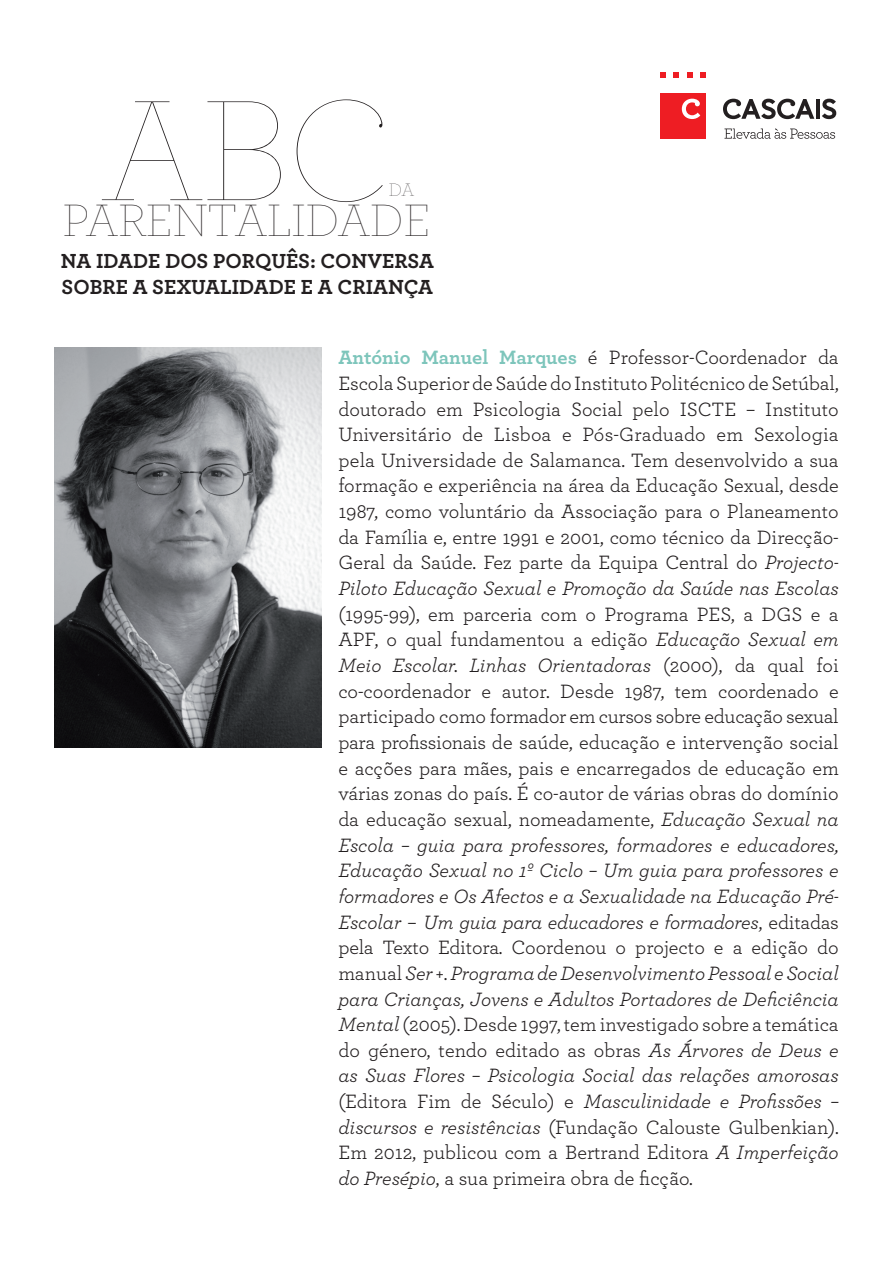
<style>
.page{position:relative;width:893px;height:1263px;background:#fff}
.page>*{position:absolute;margin:0;border:0;box-sizing:border-box;transform-origin:0 0}
.t1{font:100 150px "Archer";color:#231f20}
.t2{font:100 47.55px "Archer";color:#231f20}
.t3{font:700 21.3px/25.7px "Archer";color:#231f20}
.t4{font:20.25px/25.7px "Archer";color:#231f20;text-align:justify}
.t5{font:100 18.75px "Archer";color:#231f20}
.s1{font-weight:700;color:#7dc5bb}
.s2{font-style:italic}
</style>
<div class="page">
<div style="left:660px;top:93px;width:46px;height:46px;background:#ee1d23"></div>
<hr style="left:816px;top:99px;width:4px;height:20px;background:#231f20">
<svg style="left:822px;top:99px;width:14px;height:20px"></svg>
<svg style="left:723px;top:99px;width:91px;height:20px"></svg>
<svg style="left:682px;top:99px;width:18px;height:20px"></svg>
<svg style="left:660px;top:72px;width:6px;height:6px"></svg>
<svg style="left:687px;top:72px;width:5px;height:6px"></svg>
<svg style="left:673px;top:72px;width:6px;height:6px"></svg>
<svg style="left:700px;top:72px;width:6px;height:6px"></svg>
<svg style="left:724px;top:128px;width:111px;height:11px"></svg>
<img style="left:54px;top:348px;width:267px;height:399px">
<h1 class="t1" style="left:102px;top:64px;width:291px">ABC</h1>
<p class="t5" style="left:389px;top:179px;width:27px">DA</p>
<h2 class="t2" style="left:63px;top:192px;width:369px">PARENTALIDADE</h2>
<p class="t3" style="left:61px;top:247px;width:375px">NA IDADE DOS PORQUÊS: CONVERSA<br>SOBRE A SEXUALIDADE E A CRIANÇA</p>
<p class="t4" style="left:338px;top:344px;width:502px"><span class="s1">António Manuel Marques</span> é Professor-Coordenador da Escola Superior de Saúde do Instituto Politécnico de Setúbal, doutorado em Psicologia Social pelo ISCTE – Instituto Universitário de Lisboa e Pós-Graduado em Sexologia pela Universidade de Salamanca. Tem desenvolvido a sua formação e experiência na área da Educação Sexual, desde 1987, como voluntário da Associação para o Planeamento da Família e, entre 1991 e 2001, como técnico da Direcção-Geral da Saúde. Fez parte da Equipa Central do <span class="s2">Projecto-Piloto Educação Sexual e Promoção da Saúde nas Escolas</span></p>
<p class="t4" style="left:338px;top:600px;width:502px">(1995-99), em parceria com o Programa PES, a DGS e a APF, o qual fundamentou a edição <span class="s2">Educação Sexual em Meio Escolar. Linhas Orientadoras</span> (2000), da qual foi co-coordenador e autor. Desde 1987, tem coordenado e participado como formador em cursos sobre educação sexual para profissionais de saúde, educação e intervenção social e acções para mães, pais e encarregados de educação em várias zonas do país. É co-autor de várias obras do domínio da educação sexual, nomeadamente, <span class="s2">Educação Sexual na Escola – guia para professores, formadores e educadores, Educação Sexual no 1º Ciclo – Um guia para professores e formadores e Os Afectos e a Sexualidade na Educação Pré-Escolar</span> – <span class="s2">Um guia para educadores e formadores</span>, editadas pela Texto Editora. Coordenou o projecto e a edição do manual <span class="s2">Ser</span> +. <span class="s2">Programa de Desenvolvimento Pessoal e Social para Crianças, Jovens e Adultos Portadores de Deficiência Mental</span> (2005). Desde 1997, tem investigado sobre a temática do género, tendo editado as obras <span class="s2">As Árvores de Deus e as Suas Flores – Psicologia Social das relações amorosas </span>(Editora Fim de Século) e <span class="s2">Masculinidade e Profissões – discursos e resistências</span> (Fundação Calouste Gulbenkian).<br>Em 2012, publicou com a Bertrand Editora <span class="s2">A Imperfeição do Presépio</span>, a sua primeira obra de ficção.</p>
</div>
